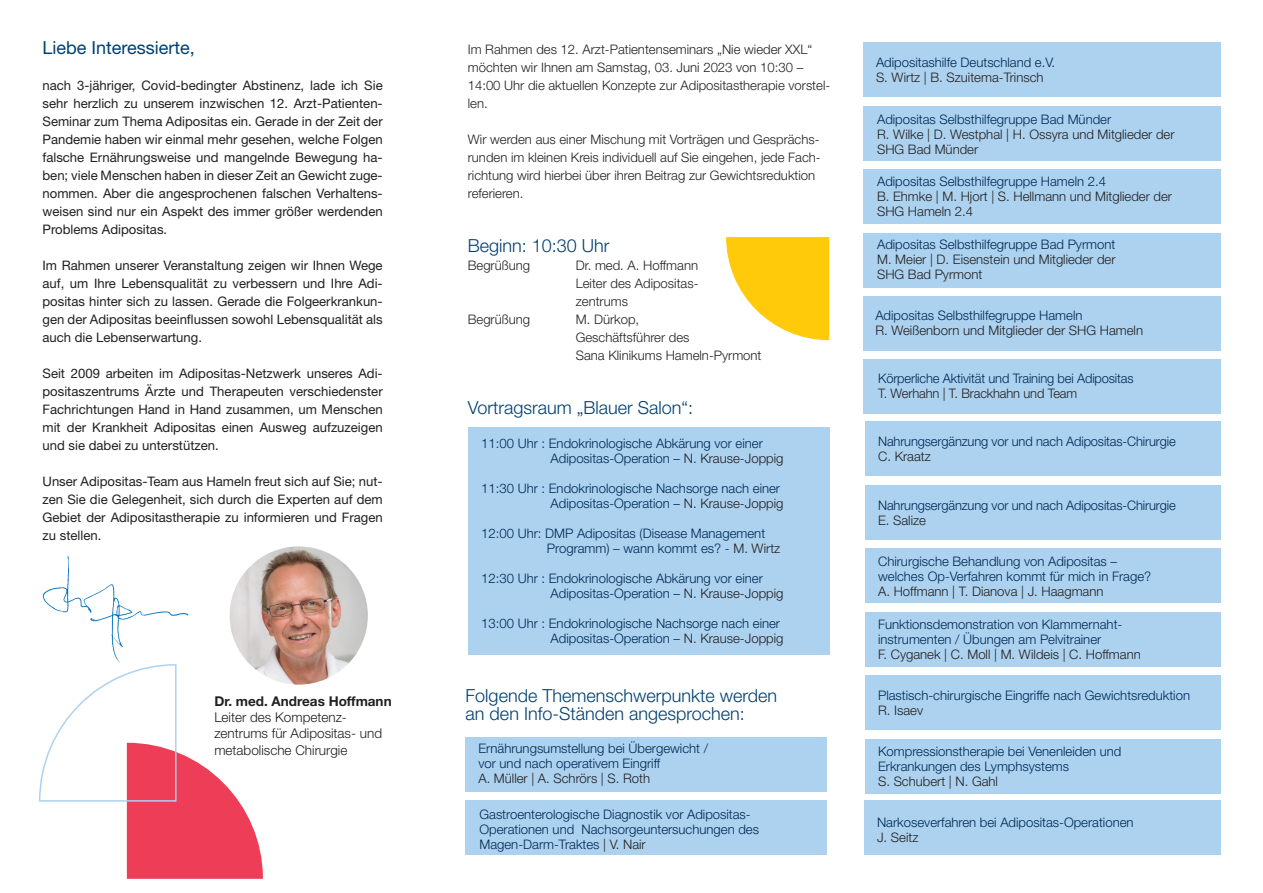
<style>
.page{position:relative;width:1263px;height:893px;background:#fff}
.page>*{position:absolute;margin:0;border:0;box-sizing:border-box;transform-origin:0 0}
.t1{font:300 18px/18px "Helvetica Neue LT Pro";color:#004071}
.t2{font:18px "Helvetica Neue LT Pro";color:#004071}
.t3{font:300 13.5px/16.2px "Helvetica Neue LT Pro";color:#231f20}
.t4{font:300 13.2px/15px "Helvetica Neue LT Pro";color:#002853}
.t5{font:13.2px/18px "Helvetica Neue LT Pro";color:#231f20;text-align:justify}
.t6{font:300 13.2px/18px "Helvetica Neue LT Pro";color:#231f20}
.s1{font-weight:700}
.s2{color:#231f20}
</style>
<div class="page">
<div style="left:468px;top:427px;width:361px;height:228px;background:#acd2ef"></div>
<div style="left:865px;top:422px;width:355px;height:54px;background:#acd2ef"></div>
<div style="left:865px;top:485px;width:355px;height:54px;background:#acd2ef"></div>
<div style="left:865px;top:549px;width:355px;height:54px;background:#acd2ef"></div>
<div style="left:865px;top:612px;width:355px;height:54px;background:#acd2ef"></div>
<div style="left:865px;top:676px;width:355px;height:54px;background:#acd2ef"></div>
<div style="left:865px;top:739px;width:355px;height:54px;background:#acd2ef"></div>
<div style="left:863px;top:43px;width:357px;height:54px;background:#acd2ef"></div>
<div style="left:466px;top:737px;width:361px;height:54px;background:#acd2ef"></div>
<div style="left:466px;top:801px;width:361px;height:54px;background:#acd2ef"></div>
<div style="left:863px;top:106px;width:357px;height:54px;background:#acd2ef"></div>
<div style="left:863px;top:170px;width:357px;height:54px;background:#acd2ef"></div>
<div style="left:863px;top:233px;width:357px;height:54px;background:#acd2ef"></div>
<div style="left:864px;top:800px;width:356px;height:54px;background:#acd2ef"></div>
<img style="left:42px;top:556px;width:147px;height:107px">
<svg style="left:39px;top:664px;width:224px;height:215px"></svg>
<img style="left:230px;top:546px;width:138px;height:139px;border-radius:69px">
<div style="left:863px;top:296px;width:357px;height:54px;background:#acd2ef"></div>
<svg style="left:726px;top:237px;width:103px;height:103px"></svg>
<div style="left:863px;top:359px;width:357px;height:54px;background:#acd2ef"></div>
<p class="t2" style="left:43px;top:37px;width:154px">Liebe Interessierte,</p>
<p class="t5" style="left:43px;top:76px;width:342px">nach 3-jähriger, Covid-bedingter Abstinenz, lade ich Sie sehr herzlich zu unserem inzwischen 12. Arzt-Patienten-Seminar zum Thema Adipositas ein. Gerade in der Zeit der Pandemie haben wir einmal mehr gesehen, welche Folgen falsche Ernährungsweise und mangelnde Bewegung ha&shy;ben; viele Menschen haben in dieser Zeit an Gewicht zuge&shy;nommen. Aber die angesprochenen falschen Verhaltens&shy;weisen sind nur ein Aspekt des immer größer werdenden Problems Adipositas.</p>
<p class="t5" style="left:43px;top:256px;width:342px">Im Rahmen unserer Veranstaltung zeigen wir Ihnen Wege auf, um Ihre Lebensqualität zu verbessern und Ihre Adi&shy;positas hinter sich zu lassen. Gerade die Folgeerkrankun&shy;gen der Adipositas beeinflussen sowohl Lebensqualität als auch die Lebenserwartung.</p>
<p class="t5" style="left:43px;top:364px;width:342px">Seit 2009 arbeiten im Adipositas-Netzwerk unseres Adi&shy;positaszentrums Ärzte und Therapeuten verschiedenster Fachrichtungen Hand in Hand zusammen, um Menschen mit der Krankheit Adipositas einen Ausweg aufzuzeigen und sie dabei zu unterstützen.</p>
<p class="t5" style="left:43px;top:472px;width:342px">Unser Adipositas-Team aus Hameln freut sich auf Sie; nut&shy;zen Sie die Gelegenheit, sich durch die Experten auf dem Gebiet der Adipositastherapie zu informieren und Fragen zu stellen.</p>
<p class="t3" style="left:214px;top:693px;width:179px"><span class="s1">Dr. med. Andreas Hoffmann<br></span>Leiter des Kompetenz&shy;zentrums für Adipositas- und metabolische Chirurgie</p>
<p class="t6" style="left:468px;top:40px;width:364px">Im Rahmen des 12. Arzt-Patientenseminars „Nie wieder XXL“ möchten wir Ihnen am Samstag, 03. Juni 2023 von 10:30 – 14:00 Uhr die aktuellen Konzepte zur Adipositastherapie vorstel&shy;len.</p>
<p class="t6" style="left:468px;top:130px;width:354px">Wir werden aus einer Mischung mit Vorträgen und Gesprächs&shy;runden im kleinen Kreis individuell auf Sie eingehen, jede Fach&shy;richtung wird hierbei über ihren Beitrag zur Gewichtsreduktion referieren.</p>
<p class="t1" style="left:468px;top:236px;width:143px">Beginn: 10:30 Uhr</p>
<p class="t6" style="left:468px;top:256px;width:64px">Begrüßung</p>
<p class="t6" style="left:576px;top:256px;width:124px;text-align:justify">Dr. med. A. Hoffmann Leiter des Adipositas&shy;zentrums</p>
<p class="t6" style="left:468px;top:310px;width:64px">Begrüßung</p>
<p class="t6" style="left:576px;top:310px;width:187px">M. Dürkop,<br>Geschäftsführer des<br>Sana Klinikums Hameln-Pyrmont</p>
<p class="t1" style="left:468px;top:398px;width:227px">Vortragsraum „Blauer Salon“:</p>
<p class="t4" style="left:551px;top:435px;width:234px;text-indent:-69px">11:00 Uhr : Endokrinologische Abkärung vor einer<br>Adipositas-Operation – <span class="s2">N. Krause-Joppig</span></p>
<p class="t4" style="left:481px;top:480px;width:304px;text-align:right">11:30 Uhr : Endokrinologische Nachsorge nach einer<br>Adipositas-Operation – <span class="s2">N. Krause-Joppig</span></p>
<p class="t4" style="left:547px;top:525px;width:235px;text-indent:-66px">12:00 Uhr: DMP Adipositas (Disease Management<br>Programm) – wann kommt es? - <span class="s2">M. Wirtz</span></p>
<p class="t4" style="left:551px;top:570px;width:234px;text-indent:-69px">12:30 Uhr : Endokrinologische Abkärung vor einer<br>Adipositas-Operation – <span class="s2">N. Krause-Joppig</span></p>
<p class="t4" style="left:481px;top:615px;width:304px;text-align:right">13:00 Uhr : Endokrinologische Nachsorge nach einer<br>Adipositas-Operation – <span class="s2">N. Krause-Joppig</span></p>
<p class="t1" style="left:466px;top:686px;width:313px">Folgende Themenschwerpunkte werden an den Info-Ständen angesprochen:</p>
<p class="t4" style="left:478px;top:741px;width:231px">Ernährungsumstellung bei Übergewicht /</p>
<p class="t4" style="left:478px;top:756px;width:183px">vor und nach operativem Eingriff</p>
<p class="t6" style="left:478px;top:769px;width:173px">A. Müller | A. Schrörs | S. Roth</p>
<p class="t4" style="left:479px;top:806px;width:281px">Gastroenterologische Diagnostik vor Adipositas-<br>Operationen und Nachsorgeuntersuchungen des<br>Magen-Darm-Traktes <span class="s2">| V. Nair</span></p>
<p class="t4" style="left:876px;top:54px;width:181px">Adipositashilfe Deutschland e.V.</p>
<p class="t6" style="left:876px;top:68px;width:169px">S. Wirtz | B. Szuitema-Trinsch</p>
<p class="t4" style="left:877px;top:112px;width:236px">Adipositas Selbsthilfegruppe Bad Münder</p>
<p class="t6" style="left:877px;top:127px;width:299px;line-height:15px">R. Wilke | D. Westphal | H. Ossyra und Mitglieder der<br>SHG Bad Münder</p>
<p class="t4" style="left:877px;top:174px;width:230px">Adipositas Selbsthilfegruppe Hameln 2.4</p>
<p class="t6" style="left:877px;top:187px;width:296px">B. Ehmke | M. Hjort | S. Hellmann und Mitglieder der</p>
<p class="t6" style="left:877px;top:202px;width:98px">SHG Hameln 2.4</p>
<p class="t4" style="left:877px;top:236px;width:240px">Adipositas Selbsthilfegruppe Bad Pyrmont</p>
<p class="t6" style="left:877px;top:250px;width:240px">M. Meier | D. Eisenstein und Mitglieder der</p>
<p class="t6" style="left:877px;top:265px;width:107px">SHG Bad Pyrmont</p>
<p class="t4" style="left:875px;top:308px;width:209px">Adipositas Selbsthilfegruppe Hameln</p>
<p class="t6" style="left:875px;top:321px;width:269px">R. Weißenborn und Mitglieder der SHG Hameln</p>
<p class="t4" style="left:878px;top:370px;width:257px">Körperliche Aktivität und Training bei Adipositas<br><span class="s2">T. Werhahn | T. Brackhahn und Team</span></p>
<p class="t4" style="left:878px;top:434px;width:299px">Nahrungsergänzung vor und nach Adipositas-Chirurgie</p>
<p class="t6" style="left:878px;top:447px;width:54px">C. Kraatz</p>
<p class="t4" style="left:878px;top:497px;width:299px">Nahrungsergänzung vor und nach Adipositas-Chirurgie</p>
<p class="t6" style="left:878px;top:511px;width:49px">E. Salize</p>
<p class="t4" style="left:878px;top:553px;width:275px">Chirurgische Behandlung von Adipositas – welches Op-Verfahren kommt für mich in Frage?<br><span class="s2">A. Hoffmann | T. Dianova | J. Haagmann</span></p>
<p class="t4" style="left:878px;top:616px;width:246px">Funktionsdemonstration von Klammernaht-</p>
<p class="t4" style="left:878px;top:631px;width:225px">instrumenten / Übungen am Pelvitrainer</p>
<p class="t6" style="left:878px;top:645px;width:264px">F. Cyganek | C. Moll | M. Wildeis | C. Hoffmann</p>
<p class="t4" style="left:878px;top:687px;width:313px">Plastisch-chirurgische Eingriffe nach Gewichtsreduktion</p>
<p class="t6" style="left:878px;top:701px;width:46px">R. Isaev</p>
<p class="t4" style="left:878px;top:743px;width:245px">Kompressionstherapie bei Venenleiden und<br>Erkrankungen des Lymphsystems</p>
<p class="t6" style="left:878px;top:772px;width:121px">S. Schubert | N. Gahl</p>
<p class="t4" style="left:877px;top:814px;width:258px">Narkoseverfahren bei Adipositas-Operationen</p>
<p class="t6" style="left:877px;top:828px;width:43px">J. Seitz</p>
</div>
